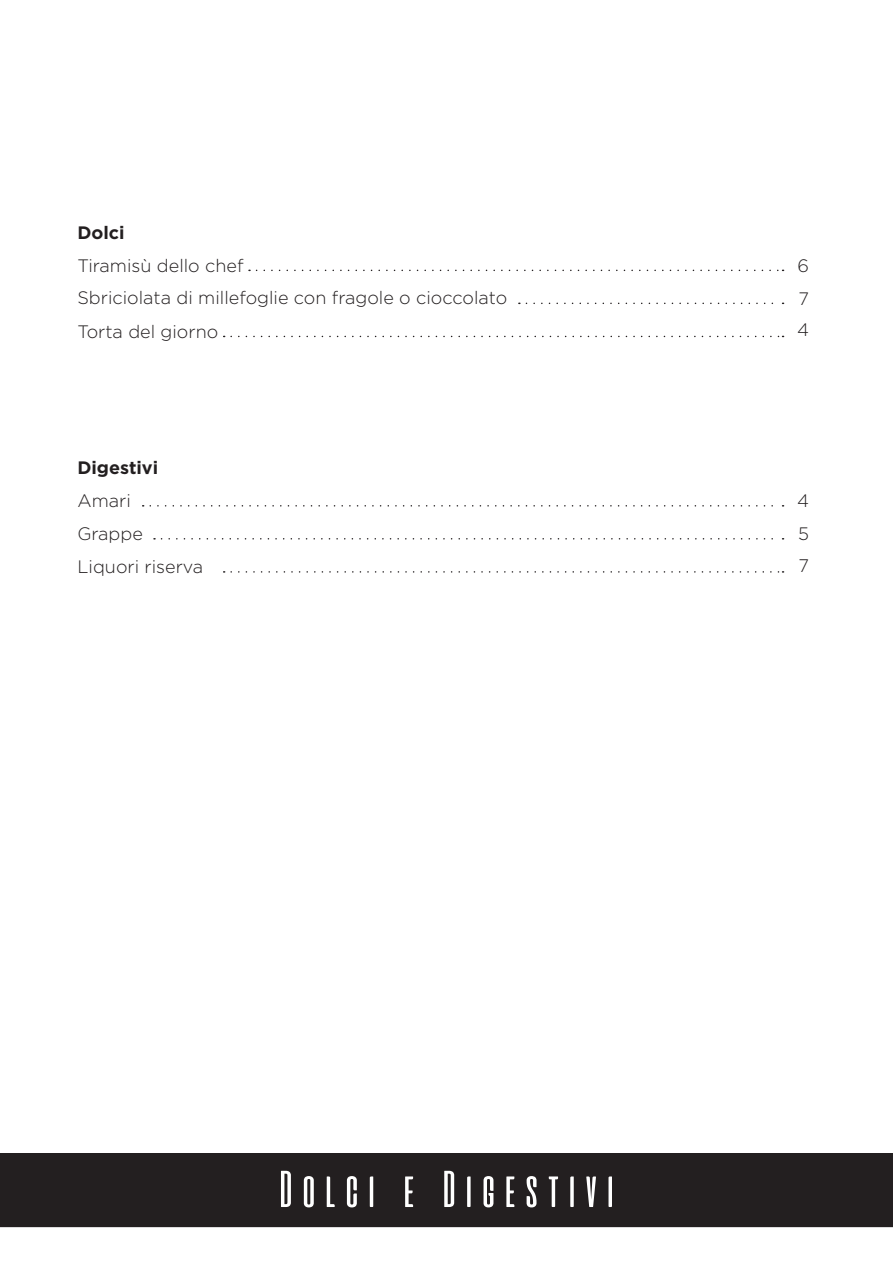
<style>
.page{position:relative;width:893px;height:1263px;background:#fff}
.page>*{position:absolute;margin:0;border:0;box-sizing:border-box;transform-origin:0 0}
.t1{font:51.75px "aliensandcows";color:#fff}
.t2{font:300 18.15px "Gotham";color:#231f20}
.t3{font:300 18px "Gotham";color:#231f20}
.t4{font:700 18px "Gotham";color:#231f20}
</style>
<div class="page">
<svg style="left:257px;top:270px;width:527px;height:1px"></svg>
<svg style="left:526px;top:303px;width:258px;height:1px"></svg>
<svg style="left:231px;top:336px;width:553px;height:1px"></svg>
<svg style="left:150px;top:505px;width:634px;height:2px"></svg>
<svg style="left:161px;top:538px;width:623px;height:1px"></svg>
<svg style="left:231px;top:571px;width:553px;height:2px"></svg>
<div style="left:0;top:1153px;width:893px;height:74px;background:#231f20"></div>
<p class="t4" style="left:77px;top:222px;width:49px">Dolci</p>
<p class="t3" style="left:77px;top:256px;width:168px">Tiramisù dello chef</p>
<p class="t3" style="left:797px;top:256px;width:13px">6</p>
<p class="t3" style="left:77px;top:288px;width:431px">Sbriciolata di millefoglie con fragole o cioccolato</p>
<p class="t3" style="left:798px;top:289px;width:12px">7</p>
<p class="t3" style="left:77px;top:321px;width:142px">Torta del giorno</p>
<p class="t3" style="left:797px;top:320px;width:13px">4</p>
<p class="t4" style="left:77px;top:457px;width:82px">Digestivi</p>
<p class="t3" style="left:77px;top:491px;width:55px">Amari</p>
<p class="t3" style="left:797px;top:491px;width:13px">4</p>
<p class="t3" style="left:77px;top:523px;width:67px">Grappe</p>
<p class="t3" style="left:798px;top:524px;width:12px">5</p>
<p class="t3" style="left:77px;top:557px;width:127px">Liquori riserva</p>
<p class="t2" style="left:798px;top:556px;width:12px">7</p>
<h1 class="t1" style="left:274px;top:1162px;width:345px">Dolci e Digestivi</h1>
</div>
